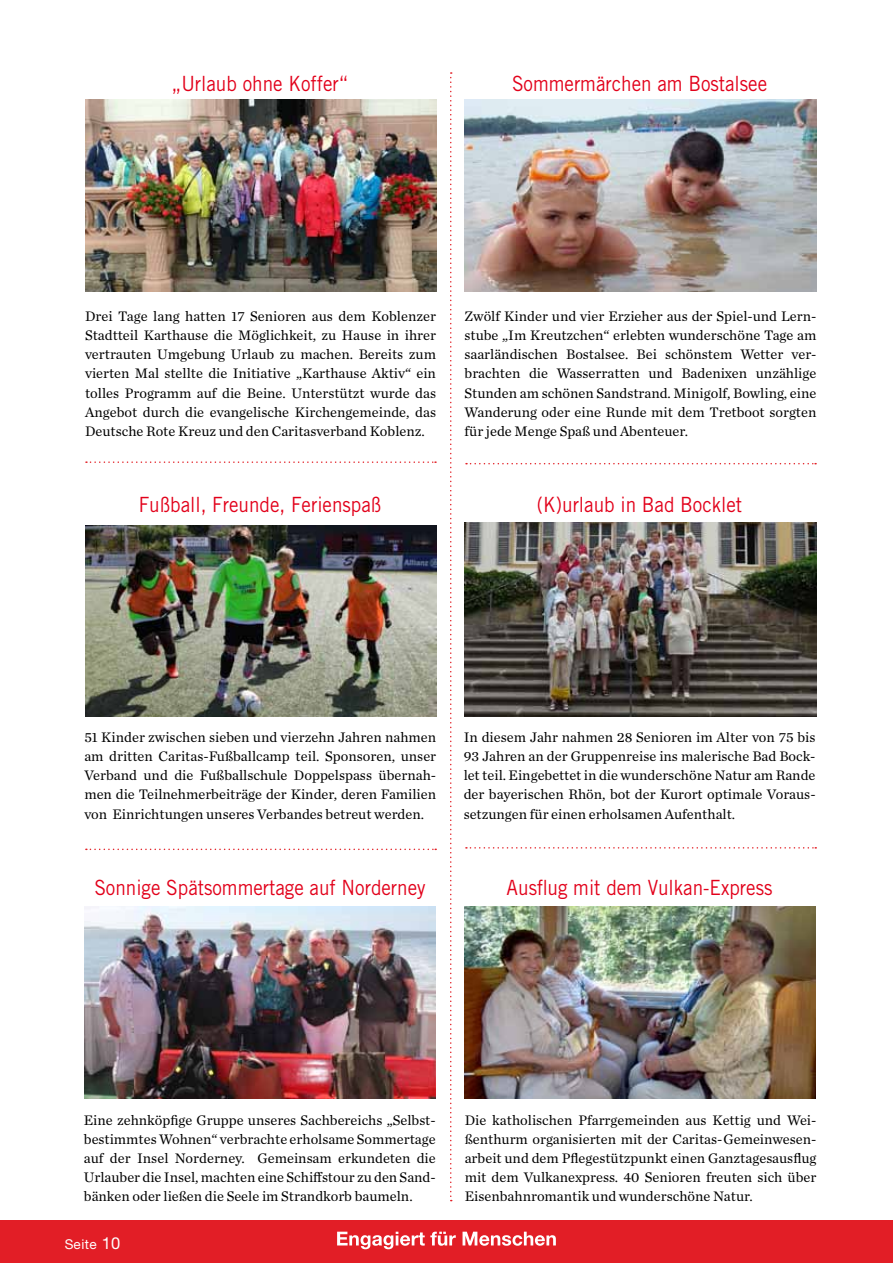
<style>
.page{position:relative;width:893px;height:1263px;background:#fff}
.page>*{position:absolute;margin:0;border:0;box-sizing:border-box;transform-origin:0 0}
.t1{font:21px "Trade Gothic";color:#e2001a;scale:.9 1}
.t2{font:14.4px/19.2px "Chronicle Text G1";color:#000;text-align:justify}
.t3{font:13.5px "Helvetica Neue";letter-spacing:.03em;color:#fff}
.s1{font-size:16.5px}
</style>
<div class="page">
<div style="left:0;top:1221px;width:893px;height:42px;background:#e21e26"></div>
<svg style="left:337px;top:1232px;width:119px;height:17px"></svg>
<svg style="left:463px;top:1232px;width:93px;height:14px"></svg>
<img style="left:85px;top:100px;width:352px;height:191px">
<img style="left:465px;top:100px;width:351px;height:191px">
<img style="left:85px;top:525px;width:352px;height:191px">
<img style="left:465px;top:523px;width:351px;height:193px">
<img style="left:84px;top:906px;width:352px;height:192px">
<img style="left:465px;top:907px;width:350px;height:191px">
<svg style="left:450px;top:72px;width:2px;height:1129px"></svg>
<svg style="left:86px;top:461px;width:350px;height:2px"></svg>
<svg style="left:86px;top:848px;width:350px;height:2px"></svg>
<svg style="left:466px;top:847px;width:350px;height:1px"></svg>
<svg style="left:466px;top:463px;width:350px;height:1px"></svg>
<h1 class="t1" style="left:172px;top:71px;width:197px">„Urlaub ohne Koffer“</h1>
<h1 class="t1" style="left:512px;top:71px;width:285px">Sommermärchen am Bostalsee</h1>
<p class="t2" style="left:85px;top:306px;width:352px">Drei Tage lang hatten 17 Senioren aus dem Koblenzer Stadtteil Karthause die Möglichkeit, zu Hause in ihrer vertrauten Umgebung Urlaub zu machen. Bereits zum vierten Mal stellte die Initiative „Karthause Aktiv“ ein tolles Programm auf die Beine. Unterstützt wurde das Angebot durch die evangelische Kirchengemeinde, das Deutsche Rote Kreuz und den Caritasverband Koblenz.</p>
<h1 class="t1" style="left:139px;top:492px;width:271px">Fußball, Freunde, Ferienspaß</h1>
<p class="t2" style="left:465px;top:306px;width:353px">Zwölf Kinder und vier Erzieher aus der Spiel-und Lern&shy;stube „Im Kreutzchen“ erlebten wunderschöne Tage am saarländischen Bostalsee. Bei schönstem Wetter ver&shy;brachten die Wasserratten und Badenixen unzählige Stunden am schönen Sandstrand. Minigolf, Bowling, eine Wanderung oder eine Runde mit dem Tretboot sorgten für jede Menge Spaß und Abenteuer.</p>
<h1 class="t1" style="left:537px;top:492px;width:230px">(K)urlaub in Bad Bocklet</h1>
<p class="t2" style="left:84px;top:727px;width:353px">51 Kinder zwischen sieben und vierzehn Jahren nahmen am dritten Caritas-Fußballcamp teil. Sponsoren, unser Verband und die Fußballschule Doppelspass übernah&shy;men die Teilnehmerbeiträge der Kinder, deren Familien von Einrichtungen unseres Verbandes betreut werden.</p>
<h1 class="t1" style="left:94px;top:875px;width:370px">Sonnige Spätsommertage auf Norderney</h1>
<p class="t2" style="left:464px;top:727px;width:353px">In diesem Jahr nahmen 28 Senioren im Alter von 75 bis 93 Jahren an der Gruppenreise ins malerische Bad Bock&shy;let teil. Eingebettet in die wunderschöne Natur am Rande der bayerischen Rhön, bot der Kurort optimale Voraus&shy;setzungen für einen erholsamen Aufenthalt.</p>
<h1 class="t1" style="left:507px;top:875px;width:297px">Ausflug mit dem Vulkan-Express</h1>
<p class="t2" style="left:84px;top:1109px;width:353px">Eine zehnköpfige Gruppe unseres Sachbereichs „Selbst&shy;bestimmtes Wohnen“ verbrachte erholsame Sommertage auf der Insel Norderney. Gemeinsam erkundeten die Urlauber die Insel, machten eine Schiffstour zu den Sand&shy;bänken oder ließen die Seele im Strandkorb baumeln.</p>
<p class="t3" style="left:65px;top:1236px;width:57px">Seite <span class="s1">10</span></p>
<p class="t2" style="left:465px;top:1109px;width:353px">Die katholischen Pfarrgemeinden aus Kettig und Wei&shy;ßenthurm organisierten mit der Caritas-Gemeinwesen&shy;arbeit und dem Pflegestützpunkt einen Ganztagesausflug mit dem Vulkanexpress. 40 Senioren freuten sich über Eisenbahnromantik und wunderschöne Natur.</p>
</div>
